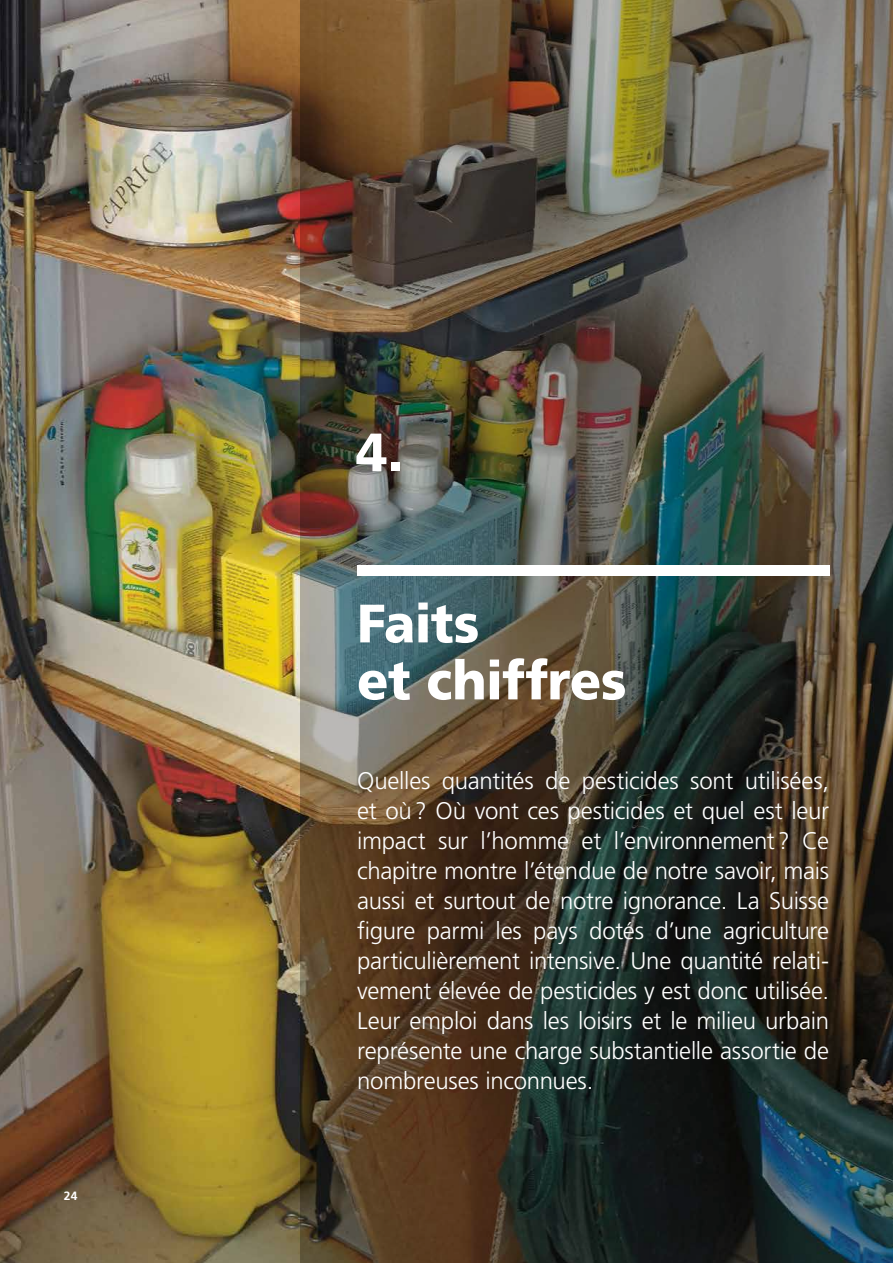
<style>
.page{position:relative;width:893px;height:1263px;background:#fff}
.page>*{position:absolute;margin:0;border:0;box-sizing:border-box;transform-origin:0 0}
.t1{font:900 54px/57px "Frutiger";letter-spacing:-.01em;color:#fff;scale:.95 1}
.t2{font:300 24px/30px "Frutiger";letter-spacing:-.01em;color:#fff;text-align:justify}
.t3{font:700 12px "Frutiger";color:#fff}
</style>
<div class="page">
<img style="left:0;top:0;width:300px;height:1263px">
<img style="left:300px;top:0;width:593px;height:1263px">
<div style="left:357px;top:565px;width:472px;height:11px;background:#fff"></div>
<p class="t3" style="left:64px;top:1188px;width:15px">24</p>
<h1 class="t1" style="left:356px;top:424px;width:51px">4.</h1>
<h1 class="t1" style="left:357px;top:595px;width:285px">Faits<br>et chiffres</h1>
<p class="t2" style="left:357px;top:766px;width:474px">Quelles quantités de pesticides sont utilisées, et où? Où vont ces pesticides et quel est leur impact sur l’homme et l’environnement? Ce chapitre montre l’étendue de notre savoir, mais aussi et surtout de notre ignorance. La Suisse figure parmi les pays dotés d’une agriculture particulièrement intensive. Une quantité relati&shy;vement élevée de pesticides y est donc utilisée.<br>Leur emploi dans les loisirs et le milieu urbain représente une charge substantielle assortie de nombreuses inconnues.</p>
</div>
